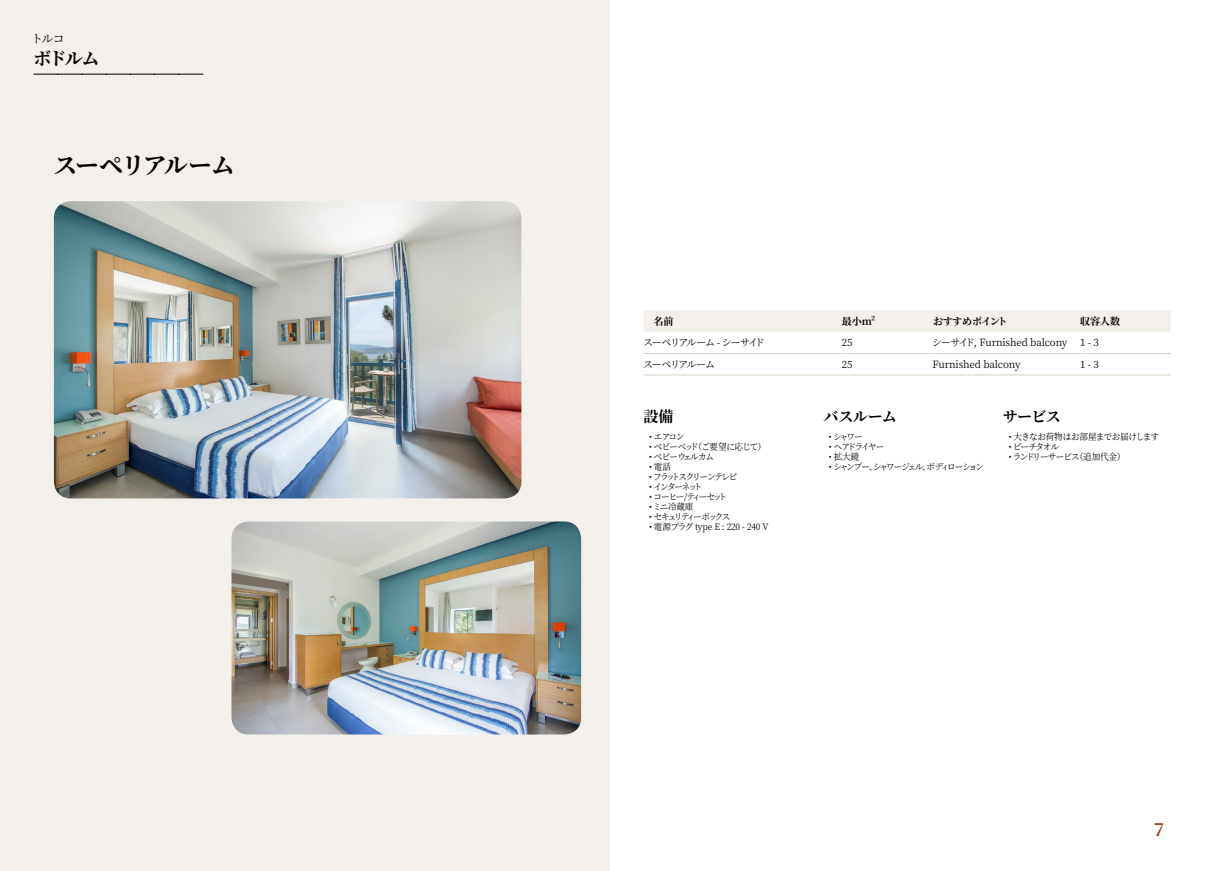
<style>
.page{position:relative;width:1219px;height:871px;background:#fff}
.page>*{position:absolute;margin:0;border:0;box-sizing:border-box;transform-origin:0 0}
.t1{font:700 24px "Noto Serif JP";letter-spacing:-.075em;color:#000}
.t2{font:700 18px "Noto Serif JP";color:#000}
.t3{font:700 18px "Noto Serif JP";color:#9d432c}
.t4{font:700 15px "Noto Serif JP";letter-spacing:-.04em;color:#000}
.t5{font:12px "Noto Serif JP";color:#000}
.t6{font:10px "Noto Serif JP";letter-spacing:-.03em;color:#000}
.t7{font:10px "Noto Serif JP";letter-spacing:-.135em;color:#000}
.t8{font:700 10px "Noto Serif JP";letter-spacing:-.01em;color:#000}
.t9{font:700 10px "Noto Serif JP";letter-spacing:-.05em;color:#000}
.t10{font:9px "Noto Serif JP";letter-spacing:-.12em;color:#000;scale:.95 1}
.t11{font:9px "Noto Serif JP";letter-spacing:-.205em;color:#000;scale:.95 1}
.t12{font:9px "Noto Serif JP";letter-spacing:-.18em;color:#000;scale:.95 1}
.t13{font:9px "Noto Serif JP";letter-spacing:-.015em;color:#000;scale:.95 1}
.t14{font:9px "Noto Serif JP";letter-spacing:-.04em;color:#000;scale:.95 1}
.t15{font:9px "Noto Serif JP";letter-spacing:-.065em;color:#000;scale:.95 1}
.t16{font:9px "Noto Serif JP";letter-spacing:-.09em;color:#000;scale:.95 1}
.t17{font:9px "Noto Serif JP";letter-spacing:-.185em;color:#000;scale:.95 1}
.t18{font:9px "Noto Serif JP";letter-spacing:-.2em;color:#000;scale:.95 1}
</style>
<div class="page">
<div style="left:0;top:0;width:609px;height:870px;background:#f3f0ec"></div>
<img style="left:54px;top:201px;width:467px;height:297px">
<img style="left:231px;top:521px;width:350px;height:213px">
<svg style="left:34px;top:74px;width:169px;height:1px"></svg>
<div style="left:644px;top:310px;width:527px;height:22px;background:#f3f0ec"></div>
<hr style="left:643px;top:353px;width:199px;height:1px;background:#d7cdc1">
<hr style="left:842px;top:353px;width:91px;height:1px;background:#d7cdc1">
<hr style="left:933px;top:353px;width:147px;height:1px;background:#d7cdc1">
<hr style="left:1080px;top:353px;width:91px;height:1px;background:#d7cdc1">
<hr style="left:643px;top:374px;width:199px;height:1px;background:#d7cdc1">
<hr style="left:842px;top:374px;width:91px;height:1px;background:#d7cdc1">
<hr style="left:933px;top:374px;width:147px;height:1px;background:#d7cdc1">
<hr style="left:1080px;top:374px;width:91px;height:1px;background:#d7cdc1">
<p class="t5" style="left:31px;top:32px;width:35px">トルコ</p>
<h2 class="t2" style="left:34px;top:48px;width:67px">ボドルム</h2>
<h1 class="t1" style="left:53px;top:151px;width:183px">スーペリアルーム</h1>
<p class="t8" style="left:653px;top:315px;width:21px">名前</p>
<p class="t8" style="left:842px;top:315px;width:35px">最小m²</p>
<p class="t9" style="left:933px;top:315px;width:76px">おすすめポイント</p>
<p class="t8" style="left:1080px;top:315px;width:41px">収容人数</p>
<p class="t7" style="left:643px;top:337px;width:123px">スーペリアルーム - シーサイド</p>
<p class="t6" style="left:842px;top:337px;width:12px">25</p>
<p class="t6" style="left:932px;top:337px;width:137px">シーサイド, Furnished balcony</p>
<p class="t6" style="left:1080px;top:337px;width:20px">1 - 3</p>
<p class="t7" style="left:643px;top:358px;width:73px">スーペリアルーム</p>
<p class="t6" style="left:842px;top:358px;width:12px">25</p>
<p class="t6" style="left:933px;top:358px;width:89px">Furnished balcony</p>
<p class="t6" style="left:1080px;top:358px;width:20px">1 - 3</p>
<h3 class="t4" style="left:643px;top:407px;width:31px">設備</h3>
<p class="t10" style="left:649px;top:432px;width:38px">• エアコン</p>
<p class="t15" style="left:649px;top:442px;width:124px">• ベビーベッド（ご要望に応じて）</p>
<p class="t10" style="left:649px;top:452px;width:70px">• ベビーウェルカム</p>
<p class="t10" style="left:649px;top:462px;width:24px">• 電話</p>
<p class="t12" style="left:649px;top:472px;width:94px">• フラットスクリーンテレビ</p>
<p class="t11" style="left:649px;top:482px;width:57px">• インターネット</p>
<p class="t17" style="left:649px;top:492px;width:84px">• コーヒー/ティーセット</p>
<p class="t10" style="left:649px;top:502px;width:48px">• ミニ冷蔵庫</p>
<p class="t18" style="left:649px;top:512px;width:87px">• セキュリティーボックス</p>
<p class="t13" style="left:649px;top:522px;width:127px">• 電源プラグ type E : 220 - 240 V</p>
<h3 class="t4" style="left:1003px;top:407px;width:60px">サービス</h3>
<p class="t14" style="left:1009px;top:432px;width:160px">• 大きなお荷物はお部屋までお届けします</p>
<p class="t10" style="left:1009px;top:442px;width:55px">• ビーチタオル</p>
<p class="t16" style="left:1009px;top:452px;width:124px">• ランドリーサービス（追加代金）</p>
<h3 class="t4" style="left:823px;top:407px;width:75px">バスルーム</h3>
<p class="t10" style="left:829px;top:432px;width:37px">• シャワー</p>
<p class="t12" style="left:829px;top:442px;width:60px">• ヘアドライヤー</p>
<p class="t10" style="left:829px;top:452px;width:33px">• 拡大鏡</p>
<p class="t11" style="left:829px;top:462px;width:165px">• シャンプー、シャワージェル、ボディローション</p>
<h2 class="t3" style="left:1154px;top:818px;width:12px">7</h2>
</div>
